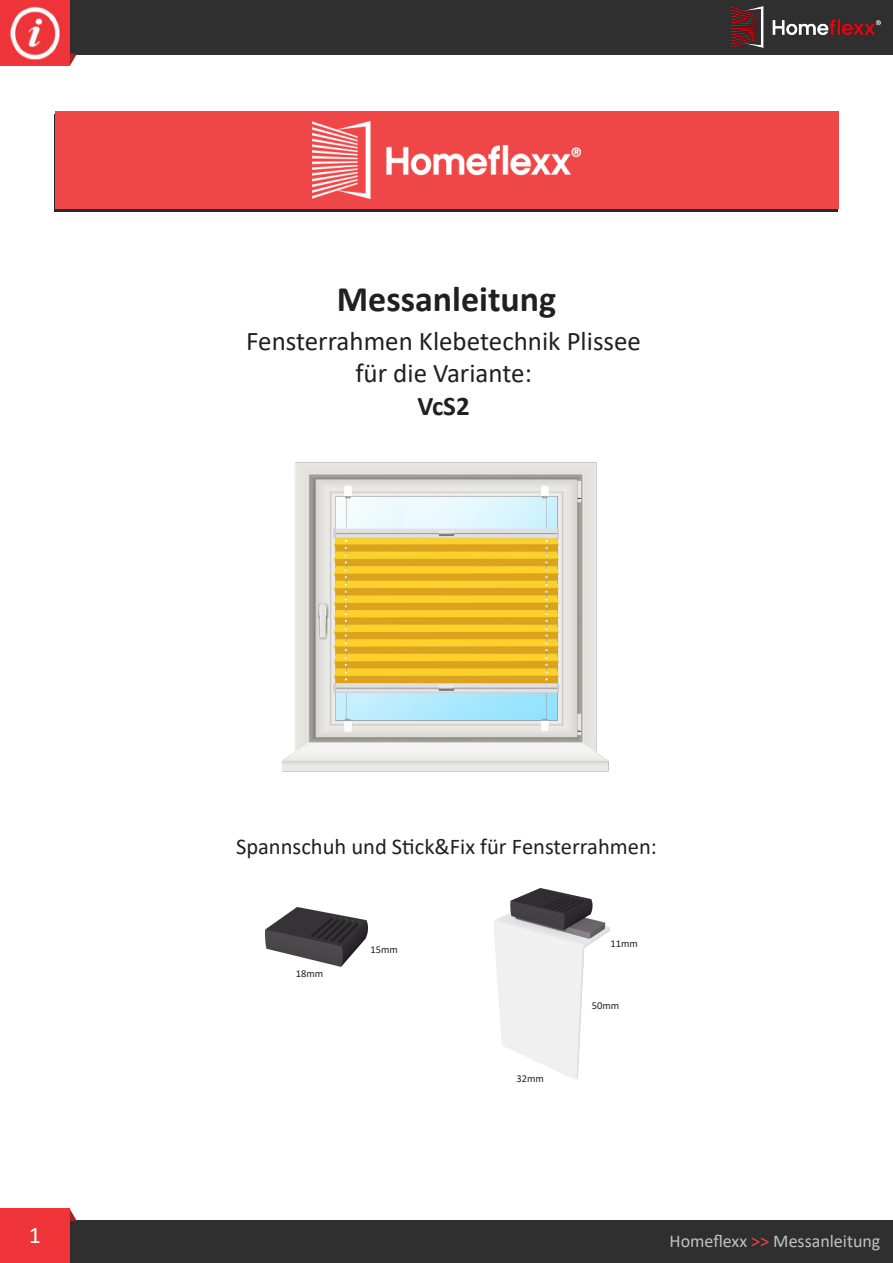
<style>
.page{position:relative;width:893px;height:1263px;background:#fff}
.page>*{position:absolute;margin:0;border:0;box-sizing:border-box;transform-origin:0 0}
.t1{font:700 36px "Calibri";color:#231f20}
.t2{font:27px "Calibri";color:#231f20}
.t3{font:700 27px "Calibri";color:#231f20}
.t4{font:24px "Calibri";color:#fff}
.t5{font:22.5px "Calibri";color:#231f20}
.t6{font:18px "Calibri";color:#c1c3c2}
.t7{font:10.5px "Calibri";color:#231f20}
.s1{color:#ef4647}
</style>
<div class="page">
<div style="left:0;top:0;width:893px;height:54px;background:#2f2f2f"></div>
<div style="left:0;top:0;width:70px;height:66px;background:#ef353a"></div>
<img style="left:10px;top:6px;width:50px;height:54px">
<svg style="left:70px;top:54px;width:7px;height:12px"></svg>
<img style="left:731px;top:7px;width:149px;height:40px">
<div style="left:0;top:1221px;width:893px;height:42px;background:#2f2f2f"></div>
<div style="left:0;top:1209px;width:70px;height:54px;background:#ef353a"></div>
<svg style="left:70px;top:1209px;width:7px;height:12px"></svg>
<img style="left:282px;top:462px;width:327px;height:310px">
<div style="left:54px;top:115px;width:784px;height:97px;background:linear-gradient(to right,#262a2d,#262a2d)"></div>
<div style="left:55px;top:111px;width:783px;height:97px;background:#ef4647"></div>
<img style="left:313px;top:122px;width:267px;height:76px">
<img style="left:266px;top:908px;width:102px;height:59px">
<img style="left:494px;top:888px;width:116px;height:192px">
<p class="t1" style="left:337px;top:274px;width:221px">Messanleitung</p>
<p class="t2" style="left:246px;top:322px;width:396px">Fensterrahmen Klebetechnik Plissee</p>
<p class="t2" style="left:355px;top:355px;width:178px">für die Variante:</p>
<p class="t3" style="left:417px;top:387px;width:54px">VcS2</p>
<p class="t5" style="left:236px;top:830px;width:422px">Spannschuh und Stick&amp;Fix für Fensterrahmen:</p>
<p class="t7" style="left:296px;top:966px;width:29px">18mm</p>
<p class="t7" style="left:370px;top:942px;width:29px">15mm</p>
<p class="t7" style="left:516px;top:1071px;width:29px">32mm</p>
<p class="t7" style="left:611px;top:936px;width:29px">11mm</p>
<p class="t7" style="left:592px;top:998px;width:29px">50mm</p>
<p class="t4" style="left:29px;top:1218px;width:14px">1</p>
<p class="t6" style="left:669px;top:1228px;width:212px">Homeflexx <span class="s1">&gt;&gt;</span> Messanleitung</p>
</div>
